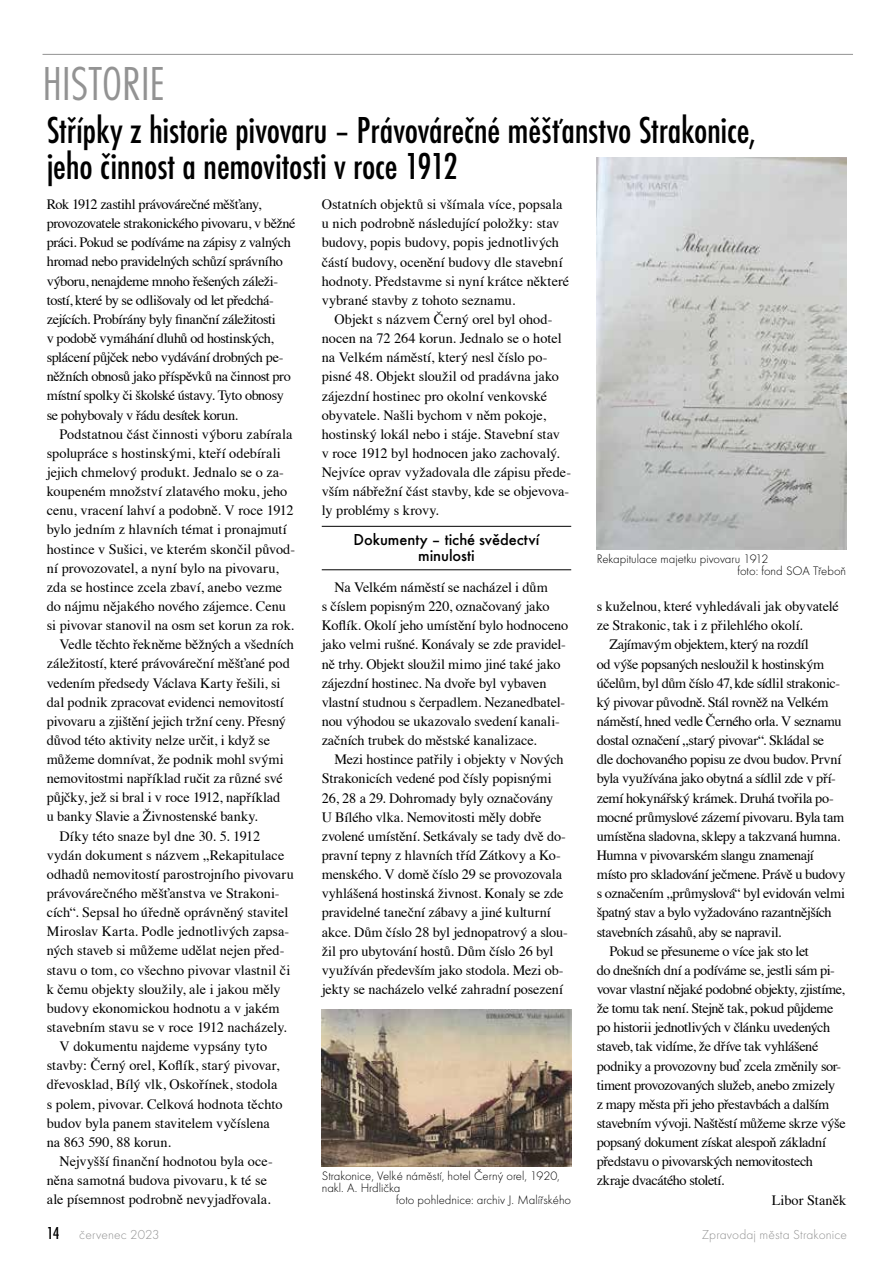
<style>
.page{position:relative;width:893px;height:1263px;background:#fff}
.page>*{position:absolute;margin:0;border:0;box-sizing:border-box;transform-origin:0 0}
.t1{font:49.5px "Futura TOT Ligh Cond";letter-spacing:.005em;color:#939393}
.t2{font:500 condensed 39px/36px "Futura TOT";letter-spacing:-.005em;color:#000}
.t3{font:500 16.5px/16.5px "Futura TOT";letter-spacing:-.005em;color:#000;text-align:center}
.t4{font:14.25px/19.2px "Times";letter-spacing:-.01em;color:#000}
.t5{font:14.25px/19.2px "Times";letter-spacing:-.03em;color:#000}
.t6{font:14.25px "Times";letter-spacing:-.035em;color:#000}
.t7{font:13.5px "Futura TOT Ligh";letter-spacing:.01em;color:#939393}
.t8{font:12.75px/12px "Futura TOT Ligh";color:#000}
.s1{font-family:"Futura TOT";font-weight:500;font-stretch:condensed;font-size:18px;color:#000}
</style>
<div class="page">
<hr style="left:43px;top:54px;width:810px;height:1px;background:#939393">
<img style="left:597px;top:157px;width:249px;height:392px">
<img style="left:322px;top:1009px;width:249px;height:157px">
<hr style="left:322px;top:569px;width:249px;height:1px;background:#000">
<hr style="left:322px;top:526px;width:249px;height:1px;background:#000">
<h1 class="t1" style="left:43px;top:55px;width:123px">HISTORIE</h1>
<h2 class="t2" style="left:47px;top:113px;width:711px">Střípky z historie pivovaru – Právovárečné měšťanstvo Strakonice, jeho činnost a nemovitosti v roce 1912</h2>
<p class="t5" style="left:47px;top:193px;width:250px">Rok 1912 zastihl právovárečné měšťany, provozovatele strakonického pivovaru, v běžné práci. Pokud se podíváme na zápisy z valných hromad nebo pravidelných schůzí správního výboru, nenajdeme mnoho řešených záleži&shy;tostí, které by se odlišovaly od let předchá&shy;zejících. Probírány byly finanční záležitosti<br>v podobě vymáhání dluhů od hostinských, splácení půjček nebo vydávání drobných pe&shy;něžních obnosů jako příspěvků na činnost pro místní spolky či školské ústavy. Tyto obnosy se pohybovaly v řádu desítek korun.</p>
<p class="t4" style="left:60px;top:423px;width:234px">Podstatnou část činnosti výboru zabírala</p>
<p class="t4" style="left:47px;top:442px;width:236px">spolupráce s hostinskými, kteří odebírali</p>
<p class="t4" style="left:47px;top:461px;width:239px">jejich chmelový produkt. Jednalo se o za-</p>
<p class="t4" style="left:47px;top:480px;width:242px">koupeném množství zlatavého moku, jeho</p>
<p class="t4" style="left:47px;top:500px;width:248px">cenu, vracení lahví a podobně. V roce 1912</p>
<p class="t4" style="left:47px;top:519px;width:241px">bylo jedním z hlavních témat i pronajmutí</p>
<p class="t4" style="left:47px;top:538px;width:250px">hostince v Sušici, ve kterém skončil původ-</p>
<p class="t4" style="left:47px;top:557px;width:234px">ní provozovatel, a nyní bylo na pivovaru,</p>
<p class="t4" style="left:47px;top:576px;width:237px">zda se hostince zcela zbaví, anebo vezme</p>
<p class="t4" style="left:47px;top:595px;width:241px">do nájmu nějakého nového zájemce. Cenu</p>
<p class="t4" style="left:47px;top:614px;width:249px">si pivovar stanovil na osm set korun za rok.</p>
<p class="t4" style="left:60px;top:634px;width:236px">Vedle těchto řekněme běžných a všedních</p>
<p class="t4" style="left:47px;top:653px;width:245px">záležitostí, které právováreční měšťané pod</p>
<p class="t4" style="left:47px;top:672px;width:235px">vedením předsedy Václava Karty řešili, si</p>
<p class="t4" style="left:47px;top:691px;width:239px">dal podnik zpracovat evidenci nemovitostí</p>
<p class="t4" style="left:47px;top:710px;width:241px">pivovaru a zjištění jejich tržní ceny. Přesný</p>
<p class="t4" style="left:47px;top:729px;width:225px">důvod této aktivity nelze určit, i když se</p>
<p class="t4" style="left:47px;top:748px;width:239px">můžeme domnívat, že podnik mohl svými</p>
<p class="t4" style="left:47px;top:768px;width:237px">nemovitostmi například ručit za různé své</p>
<p class="t4" style="left:47px;top:787px;width:235px">půjčky, jež si bral i v roce 1912, například</p>
<p class="t4" style="left:47px;top:806px;width:212px">u banky Slavie a Živnostenské banky.</p>
<p class="t4" style="left:60px;top:825px;width:202px">Díky této snaze byl dne 30. 5. 1912</p>
<p class="t4" style="left:47px;top:844px;width:239px">vydán dokument s názvem „Rekapitulace</p>
<p class="t4" style="left:47px;top:863px;width:249px">odhadů nemovitostí parostrojního pivovaru</p>
<p class="t4" style="left:47px;top:882px;width:234px">právovárečného měšťanstva ve Strakoni-</p>
<p class="t4" style="left:47px;top:901px;width:243px">cích“. Sepsal ho úředně oprávněný stavitel</p>
<p class="t4" style="left:47px;top:921px;width:244px">Miroslav Karta. Podle jednotlivých zapsa-</p>
<p class="t4" style="left:47px;top:940px;width:239px">ných staveb si můžeme udělat nejen před-</p>
<p class="t4" style="left:47px;top:959px;width:245px">stavu o tom, co všechno pivovar vlastnil či</p>
<p class="t4" style="left:47px;top:978px;width:235px">k čemu objekty sloužily, ale i jakou měly</p>
<p class="t4" style="left:47px;top:997px;width:234px">budovy ekonomickou hodnotu a v jakém</p>
<p class="t4" style="left:47px;top:1016px;width:242px">stavebním stavu se v roce 1912 nacházely.</p>
<p class="t4" style="left:60px;top:1035px;width:209px">V dokumentu najdeme vypsány tyto</p>
<p class="t4" style="left:47px;top:1055px;width:234px">stavby: Černý orel, Koflík, starý pivovar,</p>
<p class="t4" style="left:47px;top:1074px;width:232px">dřevosklad, Bílý vlk, Oskořínek, stodola</p>
<p class="t4" style="left:47px;top:1093px;width:237px">s polem, pivovar. Celková hodnota těchto</p>
<p class="t4" style="left:47px;top:1112px;width:224px">budov byla panem stavitelem vyčíslena</p>
<p class="t4" style="left:47px;top:1131px;width:126px">na 863 590, 88 korun.</p>
<p class="t4" style="left:60px;top:1150px;width:215px">Nejvyšší finanční hodnotou byla oce-</p>
<p class="t4" style="left:47px;top:1169px;width:222px">něna samotná budova pivovaru, k té se</p>
<p class="t4" style="left:47px;top:1189px;width:225px">ale písemnost podrobně nevyjadřovala.</p>
<p class="t4" style="left:322px;top:194px;width:249px">Ostatních objektů si všímala více, popsala u nich podrobně následující položky: stav budovy, popis budovy, popis jednotlivých částí budovy, ocenění budovy dle stavební hodnoty. Představme si nyní krátce některé vybrané stavby z tohoto seznamu.</p>
<p class="t4" style="left:322px;top:308px;width:251px;text-indent:13px">Objekt s názvem Černý orel byl ohod&shy;nocen na 72 264 korun. Jednalo se o hotel na Velkém náměstí, který nesl číslo po&shy;pisné 48. Objekt sloužil od pradávna jako zájezdní hostinec pro okolní venkovské obyvatele. Našli bychom v něm pokoje, hostinský lokál nebo i stáje. Stavební stav<br>v roce 1912 byl hodnocen jako zachovalý.<br>Nejvíce oprav vyžadovala dle zápisu přede&shy;vším nábřežní část stavby, kde se objevova&shy;ly problémy s krovy.</p>
<p class="t3" style="left:354px;top:531px;width:187px">Dokumenty – tiché svědectví minulosti</p>
<p class="t8" style="left:737px;top:553px;width:110px;text-indent:-141px">Rekapitulace majetku pivovaru 1912<br>foto: fond SOA Třeboň</p>
<p class="t4" style="left:322px;top:576px;width:248px;text-indent:13px">Na Velkém náměstí se nacházel i dům<br>s číslem popisným 220, označovaný jako Koflík. Okolí jeho umístění bylo hodnoceno jako velmi rušné. Konávaly se zde pravidel&shy;ně trhy. Objekt sloužil mimo jiné také jako zájezdní hostinec. Na dvoře byl vybaven vlastní studnou s čerpadlem. Nezanedbatel&shy;nou výhodou se ukazovalo svedení kanali&shy;začních trubek do městské kanalizace.</p>
<p class="t4" style="left:322px;top:749px;width:248px;text-indent:13px">Mezi hostince patřily i objekty v Nových Strakonicích vedené pod čísly popisnými 26, 28 a 29. Dohromady byly označovány<br>U Bílého vlka. Nemovitosti měly dobře zvolené umístění. Setkávaly se tady dvě do&shy;pravní tepny z hlavních tříd Zátkovy a Ko&shy;menského. V domě číslo 29 se provozovala vyhlášená hostinská živnost. Konaly se zde pravidelné taneční zábavy a jiné kulturní akce. Dům číslo 28 byl jednopatrový a slou&shy;žil pro ubytování hostů. Dům číslo 26 byl využíván především jako stodola. Mezi ob&shy;jekty se nacházelo velké zahradní posezení</p>
<p class="t4" style="left:597px;top:596px;width:244px">s kuželnou, které vyhledávali jak obyvatelé</p>
<p class="t4" style="left:597px;top:615px;width:208px">ze Strakonic, tak i z přilehlého okolí.</p>
<p class="t4" style="left:609px;top:634px;width:201px">Zajímavým objektem, který na rozdíl</p>
<p class="t5" style="left:597px;top:653px;width:229px">od výše popsaných nesloužil k hostinským</p>
<p class="t5" style="left:597px;top:672px;width:245px">účelům, byl dům číslo 47, kde sídlil strakonic-</p>
<p class="t5" style="left:597px;top:691px;width:233px">ký pivovar původně. Stál rovněž na Velkém</p>
<p class="t5" style="left:597px;top:710px;width:246px">náměstí, hned vedle Černého orla. V seznamu</p>
<p class="t4" style="left:597px;top:729px;width:229px">dostal označení „starý pivovar“. Skládal se</p>
<p class="t5" style="left:597px;top:749px;width:246px">dle dochovaného popisu ze dvou budov. První</p>
<p class="t4" style="left:597px;top:768px;width:241px">byla využívána jako obytná a sídlil zde v pří-</p>
<p class="t4" style="left:597px;top:787px;width:239px">zemí hokynářský krámek. Druhá tvořila po-</p>
<p class="t6" style="left:597px;top:804px;width:249px">mocné průmyslové zázemí pivovaru. Byla tam</p>
<p class="t5" style="left:597px;top:825px;width:245px">umístěna sladovna, sklepy a takzvaná humna.</p>
<p class="t6" style="left:597px;top:842px;width:219px">Humna v pivovarském slangu znamenají</p>
<p class="t5" style="left:597px;top:863px;width:250px">místo pro skladování ječmene. Právě u budovy</p>
<p class="t6" style="left:597px;top:880px;width:250px">s označením „průmyslová“ byl evidován velmi</p>
<p class="t5" style="left:597px;top:902px;width:236px">špatný stav a bylo vyžadováno razantnějších</p>
<p class="t5" style="left:597px;top:921px;width:186px">stavebních zásahů, aby se napravil.</p>
<p class="t5" style="left:609px;top:940px;width:201px">Pokud se přesuneme o více jak sto let</p>
<p class="t5" style="left:597px;top:959px;width:240px">do dnešních dní a podíváme se, jestli sám pi-</p>
<p class="t5" style="left:597px;top:978px;width:250px">vovar vlastní nějaké podobné objekty, zjistíme,</p>
<p class="t5" style="left:597px;top:997px;width:238px">že tomu tak není. Stejně tak, pokud půjdeme</p>
<p class="t5" style="left:597px;top:1017px;width:235px">po historii jednotlivých v článku uvedených</p>
<p class="t4" style="left:597px;top:1036px;width:223px">staveb, tak vidíme, že dříve tak vyhlášené</p>
<p class="t4" style="left:597px;top:1055px;width:246px">podniky a provozovny buď zcela změnily sor-</p>
<p class="t5" style="left:597px;top:1074px;width:240px">timent provozovaných služeb, anebo zmizely</p>
<p class="t4" style="left:597px;top:1093px;width:234px">z mapy města při jeho přestavbách a dalším</p>
<p class="t4" style="left:597px;top:1112px;width:250px">stavebním vývoji. Naštěstí můžeme skrze výše</p>
<p class="t5" style="left:597px;top:1131px;width:231px">popsaný dokument získat alespoň základní</p>
<p class="t5" style="left:597px;top:1151px;width:218px">představu o pivovarských nemovitostech</p>
<p class="t5" style="left:597px;top:1170px;width:129px">zkraje dvacátého století.</p>
<p class="t4" style="left:772px;top:1189px;width:76px">Libor Staněk</p>
<p class="t8" style="left:322px;top:1170px;width:240px">Strakonice, Velké náměstí, hotel Černý orel, 1920,</p>
<p class="t8" style="left:322px;top:1182px;width:80px">nakl. A. Hrdlička</p>
<p class="t8" style="left:396px;top:1194px;width:177px">foto pohlednice: archiv J. Malířského</p>
<p class="t7" style="left:47px;top:1227px;width:114px"><span class="s1">14</span> červenec 2023</p>
<p class="t7" style="left:702px;top:1227px;width:147px">Zpravodaj města Strakonice</p>
</div>
